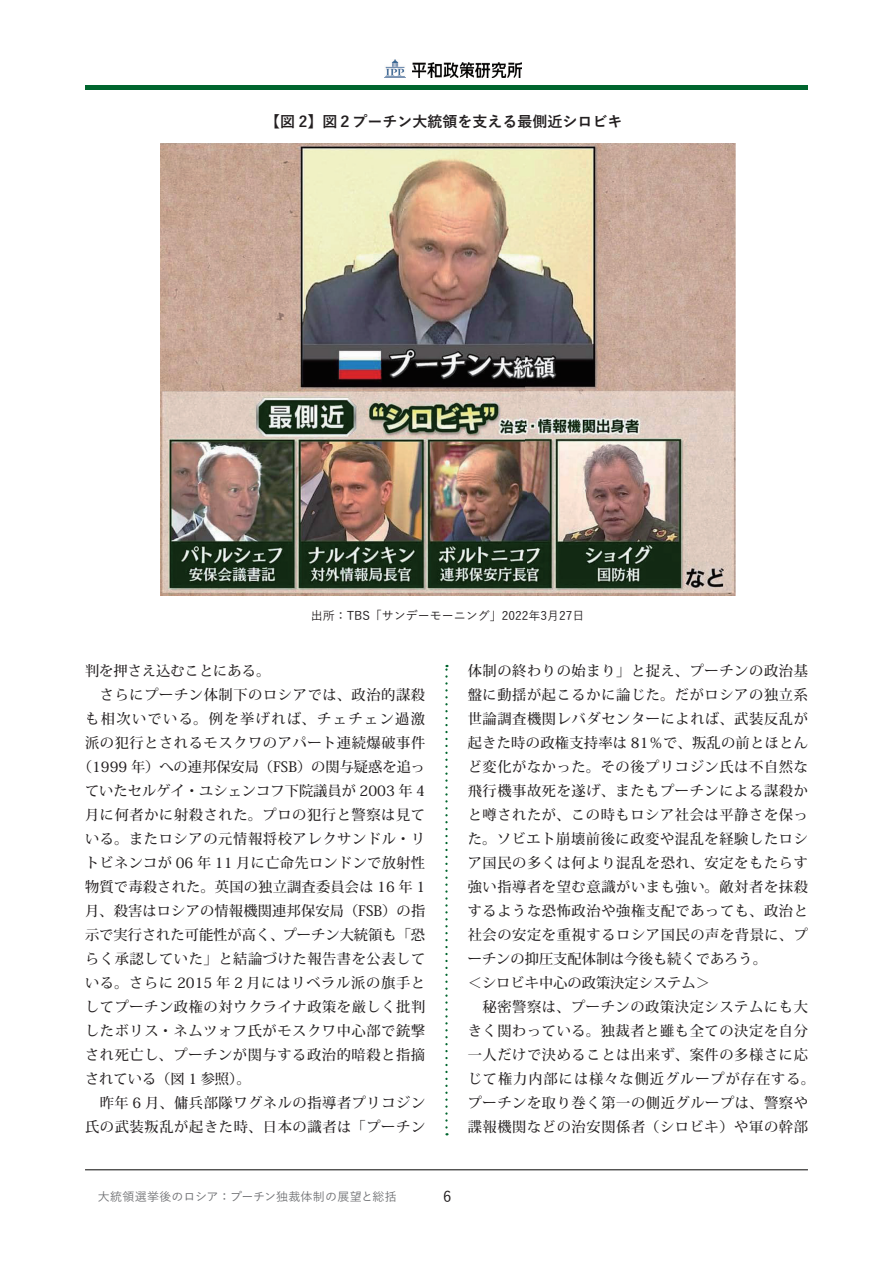
<style>
.page{position:relative;width:893px;height:1263px;background:#fff}
.page>*{position:absolute;margin:0;border:0;box-sizing:border-box;transform-origin:0 0}
.t1{font:700 15px "Yu Go";color:#231f20}
.t2{font:500 15px "Yu Go";color:#231f20}
.t3{font:500 14.25px/24px "Koz Min Pro";letter-spacing:.04em;color:#231f20}
.t4{font:500 14.25px "Koz Min Pro";color:#231f20}
.t5{font:500 14.25px "Koz Min Pro";letter-spacing:.01em;color:#231f20}
.t6{font:500 14.25px "Koz Min Pro";letter-spacing:.02em;color:#231f20}
.t7{font:500 14.25px "Koz Min Pro";letter-spacing:.015em;color:#231f20}
.t8{font:500 14.25px "Koz Min Pro";letter-spacing:.1em;color:#231f20}
.t9{font:500 12px "Yu Go";color:#231f20}
.t10{font:500 12px "Yu Go";letter-spacing:.02em;color:#6c6d70}
</style>
<div class="page">
<hr style="left:85px;top:1169px;width:723px;height:1px;background:#060504">
<hr style="left:85px;top:85px;width:723px;height:4px;background:#00652e">
<img style="left:385px;top:60px;width:20px;height:18px">
<img style="left:412px;top:63px;width:110px;height:14px">
<svg style="left:445px;top:665px;width:3px;height:462px"></svg>
<img style="left:160px;top:143px;width:575px;height:452px">
<p class="t1" style="left:265px;top:113px;width:359px">【図 2】図２プーチン大統領を支える最側近シロビキ</p>
<p class="t9" style="left:311px;top:604px;width:275px">出所：TBS「サンデーモーニング」2022年3月27日</p>
<p class="t4" style="left:85px;top:660px;width:187px">判を押さえ込むことにある。</p>
<p class="t3" style="left:85px;top:682px;width:342px">　さらにプーチン体制下のロシアでは、政治的謀殺</p>
<p class="t8" style="left:85px;top:708px;width:342px">も相次いでいる。例を挙げれば、チェチェン過激</p>
<p class="t3" style="left:85px;top:730px;width:342px">派の犯行とされるモスクワのアパート連続爆破事件</p>
<p class="t4" style="left:78px;top:756px;width:349px">（1999 年）への連邦保安局（FSB）の関与疑惑を追っ</p>
<p class="t4" style="left:85px;top:780px;width:342px">ていたセルゲイ・ユシェンコフ下院議員が 2003 年 4</p>
<p class="t3" style="left:85px;top:802px;width:342px">月に何者かに射殺された。プロの犯行と警察は見て</p>
<p class="t3" style="left:85px;top:826px;width:342px">いる。またロシアの元情報将校アレクサンドル・リ</p>
<p class="t6" style="left:85px;top:852px;width:342px">トビネンコが 06 年 11 月に亡命先ロンドンで放射性</p>
<p class="t7" style="left:85px;top:876px;width:342px">物質で毒殺された。英国の独立調査委員会は 16 年 1</p>
<p class="t5" style="left:85px;top:900px;width:342px">月、殺害はロシアの情報機関連邦保安局（FSB）の指</p>
<p class="t4" style="left:85px;top:924px;width:342px">示で実行された可能性が高く、プーチン大統領も「恐</p>
<p class="t3" style="left:85px;top:946px;width:342px">らく承認していた」と結論づけた報告書を公表して</p>
<p class="t3" style="left:85px;top:970px;width:342px">いる。さらに 2015 年 2 月にはリベラル派の旗手と</p>
<p class="t3" style="left:85px;top:994px;width:342px">してプーチン政権の対ウクライナ政策を厳しく批判</p>
<p class="t3" style="left:85px;top:1018px;width:342px">したボリス・ネムツォフ氏がモスクワ中心部で銃撃</p>
<p class="t3" style="left:85px;top:1042px;width:342px">され死亡し、プーチンが関与する政治的暗殺と指摘</p>
<p class="t3" style="left:85px;top:1066px;width:167px">されている（図 1 参照）。</p>
<p class="t3" style="left:85px;top:1090px;width:342px">　昨年 6 月、傭兵部隊ワグネルの指導者プリコジン</p>
<p class="t3" style="left:85px;top:1114px;width:342px">氏の武装叛乱が起きた時、日本の識者は「プーチン</p>
<p class="t3" style="left:468px;top:658px;width:349px">体制の終わりの始まり」と捉え、プーチンの政治基盤に動揺が起こるかに論じた。だがロシアの独立系世論調査機関レバダセンターによれば、武装反乱が起きた時の政権支持率は 81％で、叛乱の前とほとんど変化がなかった。その後プリコジン氏は不自然な飛行機事故死を遂げ、またもプーチンによる謀殺かと噂されたが、この時もロシア社会は平静さを保った。ソビエト崩壊前後に政変や混乱を経験したロシア国民の多くは何より混乱を恐れ、安定をもたらす強い指導者を望む意識がいまも強い。敵対者を抹殺するような恐怖政治や強権支配であっても、政治と社会の安定を重視するロシア国民の声を背景に、プーチンの抑圧支配体制は今後も続くであろう。<br>＜シロビキ中心の政策決定システム＞<br>　秘密警察は、プーチンの政策決定システムにも大きく関わっている。独裁者と雖も全ての決定を自分一人だけで決めることは出来ず、案件の多様さに応じて権力内部には様々な側近グループが存在する。プーチンを取り巻く第一の側近グループは、警察や諜報機関などの治安関係者（シロビキ）や軍の幹部</p>
<p class="t10" style="left:98px;top:1186px;width:300px">大統領選挙後のロシア：プーチン独裁体制の展望と総括</p>
<p class="t2" style="left:443px;top:1183px;width:10px">6</p>
</div>
